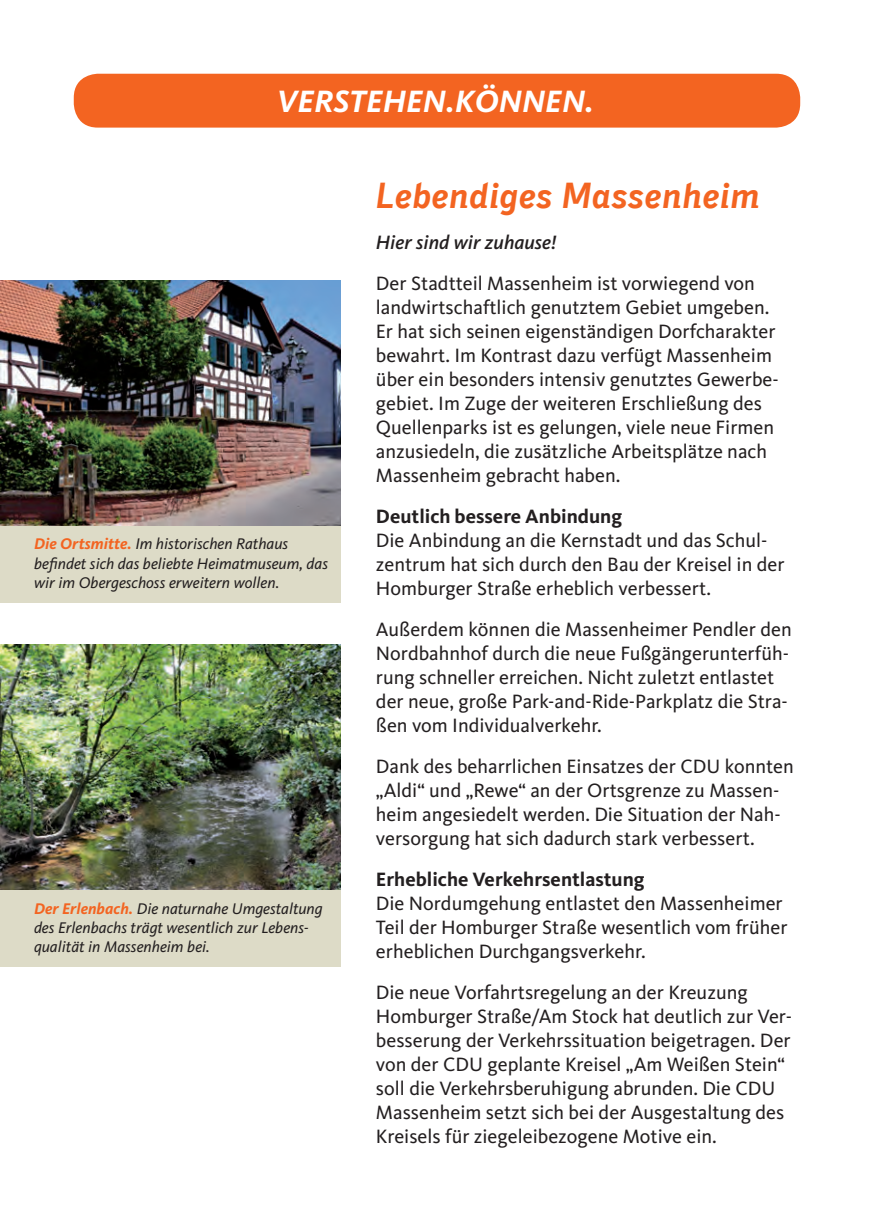
<style>
.page{position:relative;width:874px;height:1225px;background:#fff}
.page>*{position:absolute;margin:0;border:0;box-sizing:border-box;transform-origin:0 0}
.t1{font:italic 700 36px "CDU Skopex";color:#f36421}
.t2{font:italic 700 32px "CDU Kievit Tab";color:#fff}
.t3{font:20px/24px "CDU Kievit Tab";color:#231f20}
.t4{font:700 20px "CDU Kievit Tab";color:#231f20}
.t5{font:italic 500 20px "CDU Kievit Tab";color:#231f20}
.t6{font:italic 16px/19.2px "CDU Kievit Tab";color:#231f20}
.s1{font-weight:700;color:#f36421}
</style>
<div class="page">
<div style="left:74px;top:74px;width:725px;height:54px;background:#f36421;border-radius:24px"></div>
<img style="left:0;top:644px;width:340px;height:246px">
<img style="left:0;top:281px;width:340px;height:244px">
<div style="left:0;top:526px;width:340px;height:76px;background:#dddbc7"></div>
<div style="left:0;top:890px;width:340px;height:76px;background:#dddbc7"></div>
<h2 class="t2" style="left:277px;top:82px;width:318px">VERSTEHEN.KÖNNEN.</h2>
<p class="t6" style="left:34px;top:534px;width:295px"><span class="s1">Die Ortsmitte.</span> Im historischen Rathaus befindet sich das beliebte Heimatmuseum, das wir im Obergeschoss erweitern wollen.</p>
<p class="t6" style="left:34px;top:898px;width:290px"><span class="s1">Der Erlenbach.</span> Die naturnahe Umgestaltung des Erlenbachs trägt wesentlich zur Lebens&shy;qualität in Massenheim bei.</p>
<h1 class="t1" style="left:376px;top:174px;width:386px">Lebendiges Massenheim</h1>
<p class="t5" style="left:376px;top:230px;width:182px">Hier sind wir zuhause!</p>
<p class="t3" style="left:376px;top:271px;width:404px">Der Stadtteil Massenheim ist vorwiegend von landwirtschaftlich genutztem Gebiet umgeben.<br>Er hat sich seinen eigenständigen Dorfcharakter bewahrt. Im Kontrast dazu verfügt Massenheim über ein besonders intensiv genutztes Gewerbe&shy;gebiet. Im Zuge der weiteren Erschließung des Quellenparks ist es gelungen, viele neue Firmen anzusiedeln, die zusätzliche Arbeitsplätze nach Massenheim gebracht haben.</p>
<p class="t4" style="left:376px;top:504px;width:247px">Deutlich bessere Anbindung</p>
<p class="t3" style="left:376px;top:528px;width:410px">Die Anbindung an die Kernstadt und das Schul&shy;zentrum hat sich durch den Bau der Kreisel in der<br>Homburger Straße erheblich verbessert.</p>
<p class="t3" style="left:376px;top:617px;width:417px">Außerdem können die Massenheimer Pendler den Nordbahnhof durch die neue Fußgängerunterfüh&shy;rung schneller erreichen. Nicht zuletzt entlastet der neue, große Park-and-Ride-Parkplatz die Stra&shy;ßen vom Individualverkehr.</p>
<p class="t3" style="left:376px;top:754px;width:419px">Dank des beharrlichen Einsatzes der CDU konnten „Aldi“ und „Rewe“ an der Ortsgrenze zu Massen&shy;heim angesiedelt werden. Die Situation der Nah&shy;versorgung hat sich dadurch stark verbessert.</p>
<p class="t4" style="left:376px;top:867px;width:270px">Erhebliche Verkehrsentlastung</p>
<p class="t3" style="left:376px;top:891px;width:413px">Die Nordumgehung entlastet den Massenheimer<br>Teil der Homburger Straße wesentlich vom früher erheblichen Durchgangsverkehr.</p>
<p class="t3" style="left:376px;top:980px;width:417px">Die neue Vorfahrtsregelung an der Kreuzung Homburger Straße/Am Stock hat deutlich zur Ver&shy;besserung der Verkehrssituation beigetragen. Der von der CDU geplante Kreisel „Am Weißen Stein“ soll die Verkehrsberuhigung abrunden. Die CDU Massenheim setzt sich bei der Ausgestaltung des Kreisels für ziegeleibezogene Motive ein.</p>
</div>
